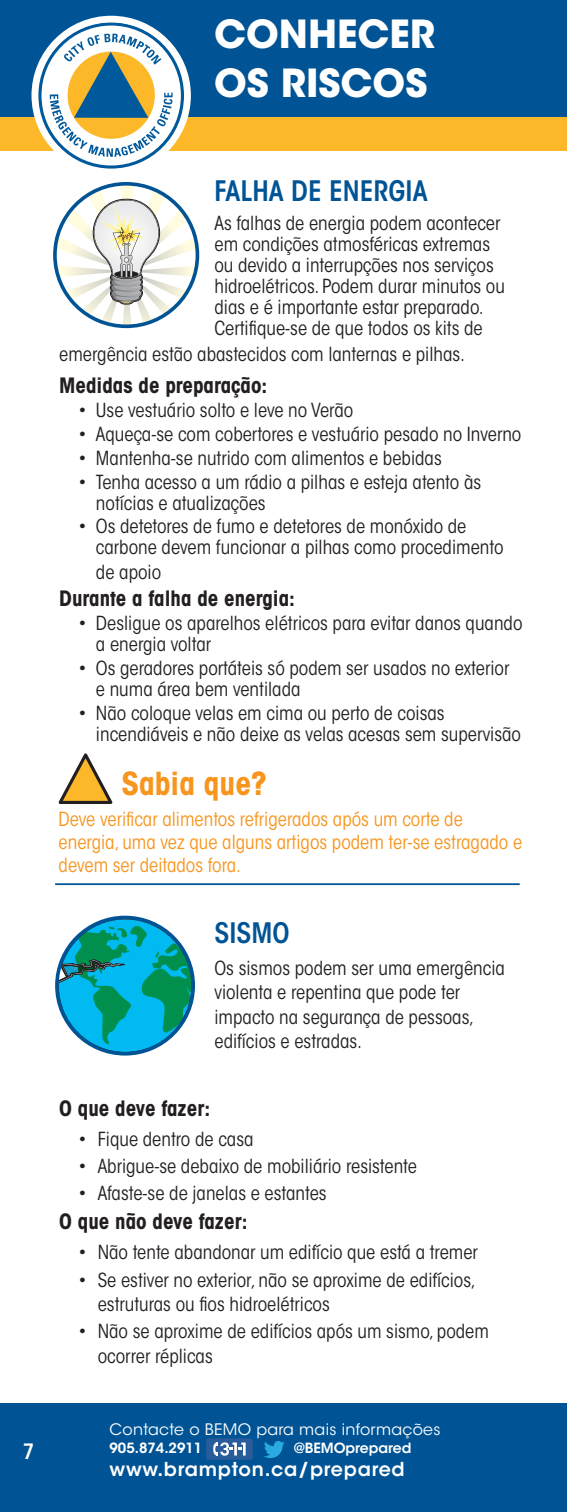
<style>
.page{position:relative;width:567px;height:1512px;background:#fff}
.page>*{position:absolute;margin:0;border:0;box-sizing:border-box;transform-origin:0 0}
.Main_type{font:700 38.5px "ITC Avant Garde Std";color:#fff}
.TIP_tab{font:700 condensed 31.5px "ITC Avant Garde Std";color:#f7951d}
.Heading{font:600 condensed 28px "ITC Avant Garde Std";color:#005495}
.Subheading{font:700 condensed 21px "ITC Avant Garde Std";color:#231f20}
.Heading-2{font:600 condensed 21px "ITC Avant Garde Std";color:#fff}
.Main_type-2{font:condensed 19.25px/21px "ITC Avant Garde Std";color:#231f20}
.TIP_type{font:condensed 19.25px/23.1px "ITC Avant Garde Std";color:#f7951d}
.t1{font:600 19.07px "ITC Avant Garde Std";letter-spacing:.04em;color:#fff}
.t2{font:15.75px "ITC Avant Garde Std";letter-spacing:.02em;color:#fff}
.t3{font:600 14px "ITC Avant Garde Std";color:#fff}
</style>
<div class="page">
<div style="left:0;top:111px;width:567px;height:40px;background:#fcb828"></div>
<div style="left:0;top:1403px;width:567px;height:109px;background:#005495"></div>
<div style="left:0;top:0;width:567px;height:117px;background:#005495"></div>
<div style="left:32px;top:16px;width:159px;height:159px;background:#fff;border-radius:50%"></div>
<svg style="left:38px;top:22px;width:147px;height:147px"></svg>
<svg style="left:264px;top:1441px;width:21px;height:17px"></svg>
<div style="left:206px;top:1438px;width:47px;height:22px;background:#285c9a;border-radius:2px"></div>
<svg style="left:213px;top:1442px;width:33px;height:14px"></svg>
<svg style="left:58px;top:753px;width:55px;height:51px"></svg>
<hr style="left:55px;top:883px;width:465px;height:2px;background:#005495">
<svg style="left:55px;top:184px;width:142px;height:142px"></svg>
<div style="left:53px;top:182px;width:146px;height:146px;border:4px solid #005495;border-radius:50%"></div>
<svg style="left:57px;top:917px;width:136px;height:134px"></svg>
<div style="left:55px;top:916px;width:140px;height:140px;border:4px solid #005495;border-radius:50%"></div>
<p class="Main_type" style="left:214px;top:9px;width:222px">CONHECER</p>
<p class="Main_type" style="left:214px;top:58px;width:215px">OS RISCOS</p>
<p class="Heading-2" style="left:23px;top:1439px;width:13px">7</p>
<p class="Heading" style="left:215px;top:173px;width:215px">FALHA DE ENERGIA</p>
<p class="Main_type-2" style="left:215px;top:212px;width:292px">As falhas de energia podem acontecer em condições atmosféricas extremas ou devido a interrupções nos serviços hidroelétricos. Podem durar minutos ou dias e é importante estar preparado.<br>Certifique-se de que todos os kits de</p>
<p class="Main_type-2" style="left:59px;top:343px;width:407px">emergência estão abastecidos com lanternas e pilhas.</p>
<p class="Subheading" style="left:59px;top:372px;width:210px">Medidas de preparação:</p>
<p class="Main_type-2" style="left:78px;top:400px;width:276px">• Use vestuário solto e leve no Verão</p>
<p class="Main_type-2" style="left:78px;top:423px;width:444px">• Aqueça-se com cobertores e vestuário pesado no Inverno</p>
<p class="Main_type-2" style="left:78px;top:447px;width:365px">• Mantenha-se nutrido com alimentos e bebidas</p>
<p class="Main_type-2" style="left:96px;top:471px;width:387px;text-indent:-17px">• Tenha acesso a um rádio a pilhas e esteja atento às notícias e atualizações</p>
<p class="Main_type-2" style="left:96px;top:516px;width:409px;text-indent:-17px">• Os detetores de fumo e detetores de monóxido de carbone devem funcionar a pilhas como procedimento</p>
<p class="Main_type-2" style="left:96px;top:561px;width:67px">de apoio</p>
<p class="Subheading" style="left:59px;top:585px;width:237px">Durante a falha de energia:</p>
<p class="Main_type-2" style="left:96px;top:613px;width:428px;text-indent:-17px">• Desligue os aparelhos elétricos para evitar danos quando a energia voltar</p>
<p class="Main_type-2" style="left:96px;top:657px;width:415px;text-indent:-17px">• Os geradores portáteis só podem ser usados no exterior e numa área bem ventilada</p>
<p class="Main_type-2" style="left:96px;top:702px;width:427px;text-indent:-17px">• Não coloque velas em cima ou perto de coisas incendiáveis e não deixe as velas acesas sem supervisão</p>
<p class="TIP_tab" style="left:122px;top:763px;width:147px">Sabia que?</p>
<p class="TIP_type" style="left:59px;top:807px;width:465px">Deve verificar alimentos refrigerados após um corte de energia, uma vez que alguns artigos podem ter-se estragado e devem ser deitados fora.</p>
<p class="Heading" style="left:215px;top:915px;width:77px">SISMO</p>
<p class="Main_type-2" style="left:215px;top:956px;width:292px;line-height:24.5px">Os sismos podem ser uma emergência violenta e repentina que pode ter impacto na segurança de pessoas, edifícios e estradas.</p>
<p class="Subheading" style="left:59px;top:1095px;width:153px">O que deve fazer:</p>
<p class="Main_type-2" style="left:78px;top:1128px;width:177px">• Fique dentro de casa</p>
<p class="Main_type-2" style="left:78px;top:1156px;width:340px">• Abrigue-se debaixo de mobiliário resistente</p>
<p class="Main_type-2" style="left:78px;top:1183px;width:250px">• Afaste-se de janelas e estantes</p>
<p class="Subheading" style="left:59px;top:1208px;width:190px">O que não deve fazer:</p>
<p class="Main_type-2" style="left:78px;top:1242px;width:401px">• Não tente abandonar um edifício que está a tremer</p>
<p class="Main_type-2" style="left:98px;top:1267px;width:380px;line-height:24.5px;text-indent:-19px">• Se estiver no exterior, não se aproxime de edifícios, estruturas ou fios hidroelétricos</p>
<p class="Main_type-2" style="left:98px;top:1319px;width:393px;line-height:24.5px;text-indent:-19px">• Não se aproxime de edifícios após um sismo, podem ocorrer réplicas</p>
<p class="t2" style="left:110px;top:1420px;width:333px">Contacte o BEMO para mais informações</p>
<p class="t3" style="left:110px;top:1439px;width:94px">905.874.2911</p>
<p class="t3" style="left:294px;top:1439px;width:119px">@BEMOprepared</p>
<p class="t1" style="left:110px;top:1457px;width:297px">www.brampton.ca/prepared</p>
</div>
